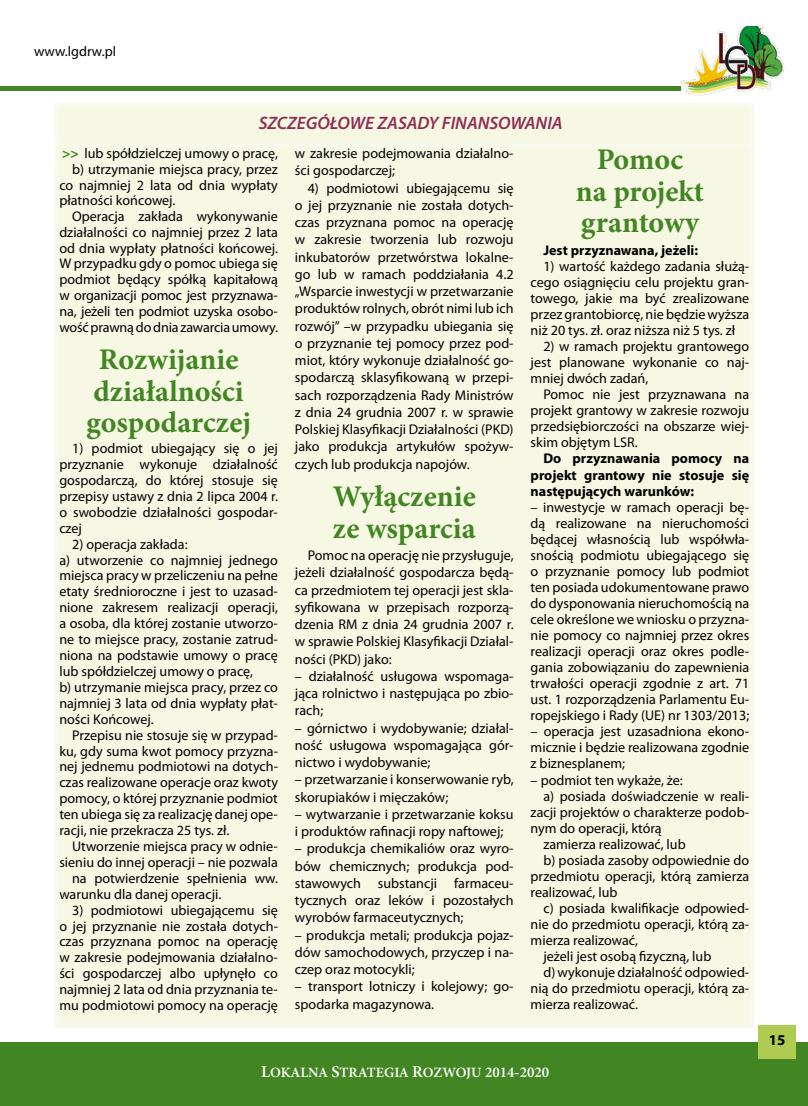
<style>
.page{position:relative;width:808px;height:1106px;background:#fff}
.page>*{position:absolute;margin:0;border:0;box-sizing:border-box;transform-origin:0 0}
.t1{font:700 30px/31.5px "Minion Pro";color:#418622;text-align:center}
.t2{font:italic 600 18px "Myriad Pro";color:#8e2e55}
.t3{font:700 15px "Myriad Pro";color:#000}
.t4{font:600 14.25px "Minion Pro";color:#fff}
.t5{font:14.1px/17.2px "Myriad Pro";color:#000;text-align:justify}
.t6{font:700 14.1px/16px "Myriad Pro";color:#000;text-align:justify}
.s1{font-weight:700;color:#418622}
.s2{font-size:16.5px}
.s3{font-size:15px}
</style>
<div class="page">
<img style="left:681px;top:26px;width:103px;height:70px">
<div style="left:0;top:1042px;width:808px;height:64px;background:#418622"></div>
<div style="left:759px;top:1025px;width:37px;height:33px;background:#b0cb52"></div>
<hr style="left:0;top:86px;width:680px;height:4px;background:#418622">
<div style="left:57px;top:105px;width:694px;height:40px;background:#f6f8e3"></div>
<div style="left:55px;top:103px;width:699px;height:44px;border:4px solid #f6f9ec"></div>
<div style="left:57px;top:145px;width:694px;height:880px;background:#f6f8e3"></div>
<div style="left:55px;top:143px;width:699px;height:885px;border:4px solid #f6f9ec"></div>
<p class="t5" style="left:34px;top:43px;width:84px">www.lgdrw.pl</p>
<p class="t2" style="left:259px;top:112px;width:306px">SZCZEGÓŁOWE ZASADY FINANSOWANIA</p>
<p class="t5" style="left:62px;top:144px;width:217px"><span class="s1">&gt;&gt;</span> lub spółdzielczej umowy o pracę,</p>
<p class="t5" style="left:72px;top:160px;width:207px">b) utrzymanie miejsca pracy, przez</p>
<p class="t5" style="left:59px;top:176px;width:220px">co najmniej 2 lata od dnia wypłaty</p>
<p class="t5" style="left:59px;top:192px;width:118px">płatności końcowej.</p>
<p class="t5" style="left:72px;top:207px;width:207px">Operacja zakłada wykonywanie</p>
<p class="t5" style="left:59px;top:223px;width:220px">działalności co najmniej przez 2 lata</p>
<p class="t5" style="left:59px;top:239px;width:220px">od dnia wypłaty płatności końcowej.</p>
<p class="t5" style="left:59px;top:255px;width:220px">W przypadku gdy o pomoc ubiega się</p>
<p class="t5" style="left:59px;top:270px;width:220px">podmiot będący spółką kapitałową</p>
<p class="t5" style="left:59px;top:286px;width:220px">w organizacji pomoc jest przyznawa-</p>
<p class="t5" style="left:59px;top:302px;width:220px">na, jeżeli ten podmiot uzyska osobo-</p>
<p class="t5" style="left:59px;top:318px;width:220px">wość prawną do dnia zawarcia umowy.</p>
<h1 class="t1" style="left:86px;top:343px;width:167px">Rozwijanie działalności gospodarczej</h1>
<p class="t5" style="left:59px;top:440px;width:220px;line-height:15.9px;text-indent:13px">1) podmiot ubiegający się o jej przyznanie wykonuje działalność gospodarczą, do której stosuje się przepisy ustawy z dnia 2 lipca 2004 r. o swobodzie działalności gospodar&shy;czej</p>
<p class="t5" style="left:59px;top:536px;width:220px;line-height:15.9px;text-align:left;text-indent:13px">2) operacja zakłada:<br>a) utworzenie co najmniej jednego miejsca pracy w przeliczeniu na pełne etaty średnioroczne i jest to uzasad&shy;nione zakresem realizacji operacji, a osoba, dla której zostanie utworzo&shy;ne to miejsce pracy, zostanie zatrud&shy;niona na podstawie umowy o pracę lub spółdzielczej umowy o pracę,<br>b) utrzymanie miejsca pracy, przez co najmniej 3 lata od dnia wypłaty płat&shy;ności Końcowej.</p>
<p class="t5" style="left:59px;top:726px;width:220px;line-height:15.9px;text-indent:13px">Przepisu nie stosuje się w przypad&shy;ku, gdy suma kwot pomocy przyzna&shy;nej jednemu podmiotowi na dotych&shy;czas realizowane operacje oraz kwoty pomocy, o której przyznanie podmiot ten ubiega się za realizację danej ope&shy;racji, nie przekracza 25 tys. zł.</p>
<p class="t5" style="left:72px;top:837px;width:207px">Utworzenie miejsca pracy w odnie-</p>
<p class="t5" style="left:59px;top:853px;width:220px">sieniu do innej operacji – nie pozwala</p>
<p class="t5" style="left:72px;top:869px;width:207px">na potwierdzenie spełnienia ww.</p>
<p class="t5" style="left:59px;top:885px;width:163px">warunku dla danej operacji.</p>
<p class="t5" style="left:59px;top:901px;width:220px;line-height:15.9px;text-indent:13px">3) podmiotowi ubiegającemu się o jej przyznanie nie została dotych&shy;czas przyznana pomoc na operację w zakresie podejmowania działalno&shy;ści gospodarczej albo upłynęło co najmniej 2 lata od dnia przyznania te&shy;mu podmiotowi pomocy na operację</p>
<p class="t5" style="left:295px;top:145px;width:220px">w zakresie podejmowania działalno&shy;ści gospodarczej;</p>
<p class="t5" style="left:295px;top:179px;width:220px;text-indent:13px">4) podmiotowi ubiegającemu się o jej przyznanie nie została dotych&shy;czas przyznana pomoc na operację w zakresie tworzenia lub rozwoju inkubatorów przetwórstwa lokalne&shy;go lub w ramach poddziałania 4.2 „Wsparcie inwestycji w przetwarzanie produktów rolnych, obrót nimi lub ich rozwój” –w przypadku ubiegania się o przyznanie tej pomocy przez pod&shy;miot, który wykonuje działalność go&shy;spodarczą sklasyfikowaną w przepi&shy;sach rozporządzenia Rady Ministrów z dnia 24 grudnia 2007 r. w sprawie Polskiej Klasyfikacji Działalności (PKD) jako produkcja artykułów spożyw&shy;czych lub produkcja napojów.</p>
<h1 class="t1" style="left:333px;top:480px;width:145px;text-align:left">Wyłączenie ze wsparcia</h1>
<p class="t5" style="left:295px;top:546px;width:220px;text-indent:13px">Pomoc na operację nie przysługuje, jeżeli działalność gospodarcza będą&shy;ca przedmiotem tej operacji jest skla&shy;syfikowana w przepisach rozporzą&shy;dzenia RM z dnia 24 grudnia 2007 r. w sprawie Polskiej Klasyfikacji Działal&shy;ności (PKD) jako:</p>
<p class="t5" style="left:295px;top:667px;width:220px">– działalność usługowa wspomaga&shy;jąca rolnictwo i następująca po zbio&shy;rach;</p>
<p class="t5" style="left:295px;top:719px;width:220px">– górnictwo i wydobywanie; działal&shy;ność usługowa wspomagająca gór&shy;nictwo i wydobywanie;</p>
<p class="t5" style="left:295px;top:771px;width:220px">– przetwarzanie i konserwowanie ryb, skorupiaków i mięczaków;</p>
<p class="t5" style="left:295px;top:805px;width:220px">– wytwarzanie i przetwarzanie koksu i produktów rafinacji ropy naftowej;</p>
<p class="t5" style="left:295px;top:840px;width:220px">– produkcja chemikaliów oraz wyro&shy;bów chemicznych; produkcja pod&shy;stawowych substancji farmaceu&shy;tycznych oraz leków i pozostałych wyrobów farmaceutycznych;</p>
<p class="t5" style="left:295px;top:926px;width:220px">– produkcja metali; produkcja pojaz&shy;dów samochodowych, przyczep i na&shy;czep oraz motocykli;</p>
<p class="t5" style="left:295px;top:977px;width:220px">– transport lotniczy i kolejowy; go&shy;spodarka magazynowa.</p>
<h1 class="t1" style="left:576px;top:143px;width:129px">Pomoc<br>na projekt grantowy</h1>
<p class="t6" style="left:543px;top:241px;width:156px">Jest przyznawana, jeżeli:</p>
<p class="t5" style="left:531px;top:258px;width:220px;line-height:16px;text-indent:13px">1) wartość każdego zadania służą&shy;cego osiągnięciu celu projektu gran&shy;towego, jakie ma być zrealizowane przez grantobiorcę, nie będzie wyższa niż 20 tys. zł. oraz niższa niż 5 tys. zł</p>
<p class="t5" style="left:531px;top:338px;width:220px;line-height:16px;text-indent:13px">2) w ramach projektu grantowego jest planowane wykonanie co naj&shy;mniej dwóch zadań,</p>
<p class="t5" style="left:531px;top:386px;width:220px;line-height:16px;text-indent:13px">Pomoc nie jest przyznawana na projekt grantowy w zakresie rozwoju przedsiębiorczości na obszarze wiej&shy;skim objętym LSR.</p>
<p class="t6" style="left:531px;top:450px;width:220px;text-indent:13px">Do przyznawania pomocy na projekt grantowy nie stosuje się następujących warunków:</p>
<p class="t5" style="left:531px;top:498px;width:220px;line-height:16px">– inwestycje w ramach operacji bę&shy;dą realizowane na nieruchomości będącej własnością lub współwła&shy;snością podmiotu ubiegającego się o przyznanie pomocy lub podmiot ten posiada udokumentowane prawo do dysponowania nieruchomością na cele określone we wniosku o przyzna&shy;nie pomocy co najmniej przez okres realizacji operacji oraz okres podle&shy;gania zobowiązaniu do zapewnienia trwałości operacji zgodnie z art. 71 ust. 1 rozporządzenia Parlamentu Eu&shy;ropejskiego i Rady (UE) nr 1303/2013;</p>
<p class="t5" style="left:531px;top:723px;width:220px;line-height:16px">– operacja jest uzasadniona ekono&shy;micznie i będzie realizowana zgodnie z biznesplanem;</p>
<p class="t5" style="left:531px;top:771px;width:154px">– podmiot ten wykaże, że:</p>
<p class="t5" style="left:543px;top:787px;width:207px">a) posiada doświadczenie w reali-</p>
<p class="t5" style="left:531px;top:803px;width:220px">zacji projektów o charakterze podob-</p>
<p class="t5" style="left:531px;top:819px;width:133px">nym do operacji, którą</p>
<p class="t5" style="left:543px;top:835px;width:144px">zamierza realizować, lub</p>
<p class="t5" style="left:543px;top:851px;width:207px">b) posiada zasoby odpowiednie do</p>
<p class="t5" style="left:531px;top:867px;width:220px">przedmiotu operacji, którą zamierza</p>
<p class="t5" style="left:531px;top:883px;width:88px">realizować, lub</p>
<p class="t5" style="left:543px;top:899px;width:207px">c) posiada kwalifikacje odpowied-</p>
<p class="t5" style="left:531px;top:915px;width:220px">nie do przedmiotu operacji, którą za-</p>
<p class="t5" style="left:531px;top:931px;width:109px">mierza realizować,</p>
<p class="t5" style="left:543px;top:947px;width:169px">jeżeli jest osobą fizyczną, lub</p>
<p class="t5" style="left:543px;top:963px;width:207px">d) wykonuje działalność odpowied-</p>
<p class="t5" style="left:531px;top:979px;width:220px">nią do przedmiotu operacji, którą za-</p>
<p class="t5" style="left:531px;top:995px;width:109px">mierza realizować.</p>
<p class="t4" style="left:261px;top:1062px;width:290px"><span class="s2">L</span>OKALNA <span class="s2">S</span>TRATEGIA <span class="s2">R</span>OZWOJU <span class="s3">2014-2020</span></p>
<p class="t3" style="left:769px;top:1030px;width:18px">15</p>
</div>
